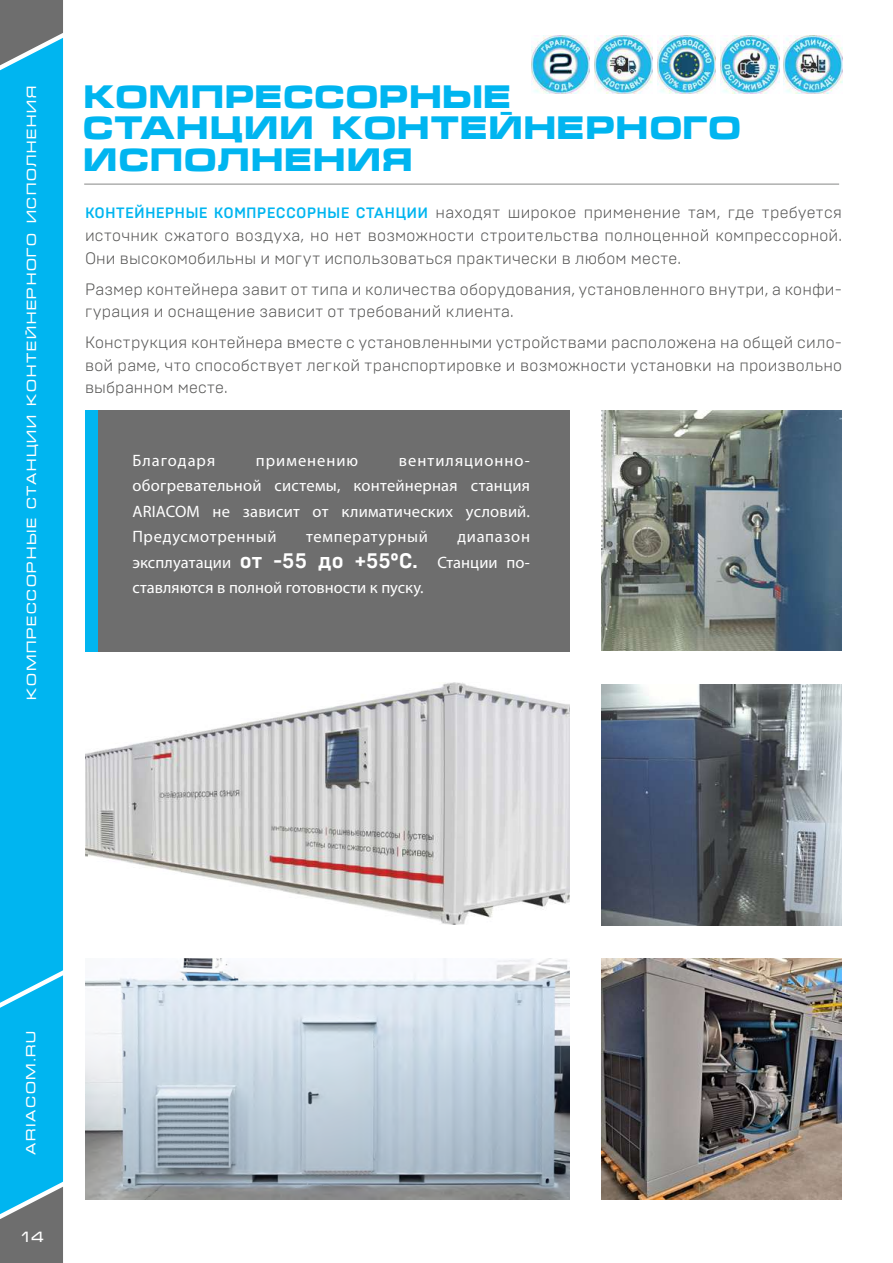
<style>
.page{position:relative;width:893px;height:1263px;background:#fff}
.page>*{position:absolute;margin:0;border:0;box-sizing:border-box;transform-origin:0 0}
.t1{font:700 31.5px/31.5px "Micra";letter-spacing:-.045em;color:#00b5f0}
.t2{font:300 16.5px/22.5px "Brutal Type";letter-spacing:.01em;color:#565655;text-align:justify}
.t3{font:16.5px/25.5px "Myriad Pro";letter-spacing:.015em;color:#fff;text-align:justify}
.t4{font:16.5px "Myriad Pro";letter-spacing:.045em;color:#fff}
.t5{font:16.5px "Myriad Pro";letter-spacing:.06em;color:#fff}
.t6{font:16.5px "Myriad Pro";letter-spacing:.055em;color:#fff}
.t7{font:15px "Micra";color:#fff}
.t8{font:13.5px "Micra";letter-spacing:.085em;color:#fff}
.s1{font-weight:500;font-size:15px;color:#00b5f0}
.s2{font-family:"Brutal Type";font-weight:700;font-size:21px}
</style>
<div class="page">
<img style="left:595px;top:36px;width:58px;height:58px">
<img style="left:658px;top:36px;width:58px;height:58px">
<img style="left:721px;top:36px;width:58px;height:58px">
<img style="left:784px;top:36px;width:58px;height:58px">
<img style="left:531px;top:36px;width:59px;height:58px">
<hr style="left:84px;top:184px;width:755px;height:1px;background:#868786">
<img style="left:85px;top:683px;width:485px;height:242px">
<img style="left:85px;top:959px;width:485px;height:240px">
<img style="left:601px;top:959px;width:241px;height:240px">
<img style="left:601px;top:684px;width:241px;height:241px">
<img style="left:601px;top:410px;width:241px;height:241px">
<div style="left:85px;top:410px;width:485px;height:241px;background:#6e6e6e"></div>
<div style="left:85px;top:410px;width:13px;height:241px;background:#00b5f0"></div>
<div style="left:0;top:76px;width:63px;height:1111px;background:#00b5f0"></div>
<svg style="left:0;top:1187px;width:63px;height:76px;background:#66818a"></svg>
<svg style="left:0;top:0;width:63px;height:76px;background:#578b9c"></svg>
<p class="t8" style="left:24px;top:700px;width:616px;rotate:-90deg">КОМПРЕССОРНЫЕ СТАНЦИИ КОНТЕЙНЕРНОГО ИСПОЛНЕНИЯ</p>
<h1 class="t1" style="left:82px;top:81px;width:662px">КОМПРЕССОРНЫЕ<br>СТАНЦИИ КОНТЕЙНЕРНОГО<br>ИСПОЛНЕНИЯ</h1>
<p class="t2" style="left:85px;top:201px;width:758px"><span class="s1">КОНТЕЙНЕРНЫЕ КОМПРЕССОРНЫЕ СТАНЦИИ</span> находят широкое применение там, где требуется источник сжатого воздуха, но нет возможности строительства полноценной компрессорной.<br>Они высокомобильны и могут использоваться практически в любом месте.</p>
<p class="t2" style="left:85px;top:277px;width:758px">Размер контейнера завит от типа и количества оборудования, установленного внутри, а конфи&shy;гурация и оснащение зависит от требований клиента.</p>
<p class="t2" style="left:85px;top:331px;width:758px">Конструкция контейнера вместе с установленными устройствами расположена на общей сило&shy;вой раме, что способствует легкой транспортировке и возможности установки на произвольно выбранном месте.</p>
<p class="t6" style="left:132px;top:450px;width:84px">Благодаря</p>
<p class="t5" style="left:256px;top:450px;width:104px">применению</p>
<p class="t3" style="left:132px;top:447px;width:399px;text-indent:266px">вентиляционно&shy;обогревательной системы, контейнерная станция ARIACOM не зависит от климатических условий.<br>Предусмотренный</p>
<p class="t4" style="left:306px;top:526px;width:123px">температурный</p>
<p class="t3" style="left:132px;top:523px;width:399px;text-indent:325px">диапазон эксплуатации <span class="s2">от -55 до +55ºС.</span> Станции по&shy;ставляются в полной готовности к пуску.</p>
<p class="t8" style="left:24px;top:1155px;width:126px;rotate:-90deg">ARIACOM.RU</p>
<p class="t7" style="left:19px;top:1229px;width:28px">14</p>
</div>
